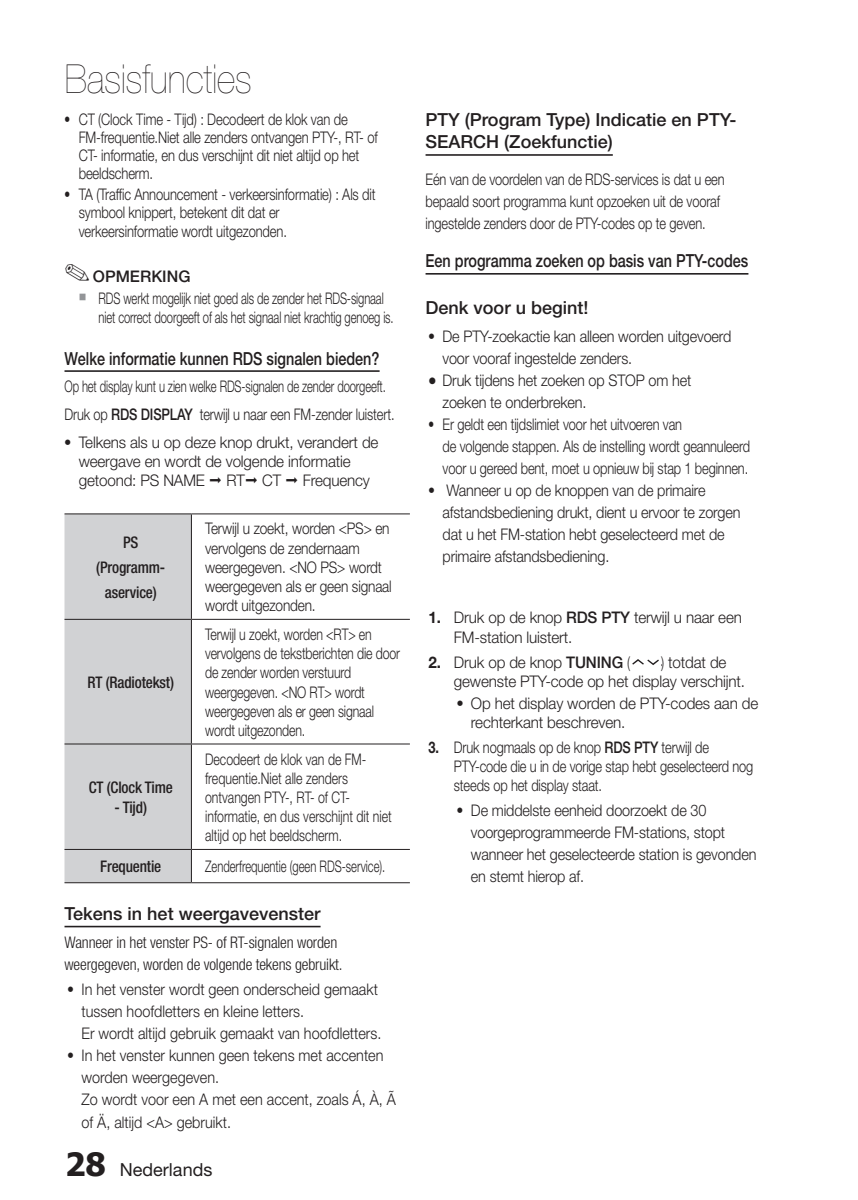
<style>
.page{position:relative;width:858px;height:1200px;background:#fff}
.page>*{position:absolute;margin:0;border:0;box-sizing:border-box;transform-origin:0 0}
.t1{font:40px "Helvetica Neue Ultra Light si";color:#231f20;scale:.9 1}
._3_제목{font:18px "Helvetica Neue Medium si";color:#231f20;scale:.8 1}
._3_제목-2{font:18px/22px "Helvetica Neue Medium si";color:#231f20}
._4_제목{font:18px "Helvetica Neue Medium si";color:#231f20}
.t2{font:18px "Helvetica Neue Roman si";color:#231f20}
.본문-표내용{font:16px/19.2px "Helvetica Neue Light si";letter-spacing:-.01em;color:#231f20;scale:.77 1}
.본문_점{font:16px/18px "Helvetica Neue Light si";letter-spacing:-.01em;color:#231f20;scale:.81 1}
.본문_점__15{font:16px/22px "Helvetica Neue Light si";letter-spacing:-.01em;color:#231f20;scale:.9 1}
.본문_점-2{font:16px/22px "Helvetica Neue Light si";letter-spacing:-.01em;color:#231f20;scale:.9 1}
.본문{font:16px/22px "Helvetica Neue Light si";letter-spacing:-.01em;color:#231f20;scale:.8 1}
.본문_숫자_1___15{font:16px/19.2px "Helvetica Neue Light si";letter-spacing:-.01em;color:#231f20;scale:.8 1}
.본문_점__15-2{font:16px/22px "Helvetica Neue Light si";letter-spacing:-.01em;color:#231f20;scale:.8 1}
.본문_점__07{font:16px/22px "Helvetica Neue Light si";letter-spacing:-.01em;color:#231f20;scale:.9 1}
.본문-표내용-2{font:16px/19.2px "Helvetica Neue Light si";letter-spacing:-.01em;color:#231f20;scale:.85 1}
.참고-내용{font:16px/19.2px "Helvetica Neue Light si";letter-spacing:-.01em;color:#231f20;scale:.7 1}
.본문_점-3{font:16px/19.2px "Helvetica Neue Light si";letter-spacing:-.01em;color:#231f20;scale:.95 1}
.본문-2{font:16px/22px "Helvetica Neue Light Cond si";letter-spacing:-.01em;color:#231f20}
.본문_숫자_1___15-2{font:16px/19.2px "Helvetica Neue Light si";letter-spacing:-.01em;color:#231f20;scale:.95 1}
.본문-표제목{font:16px "Helvetica Neue Medium Cond si";letter-spacing:-.01em;color:#231f20;scale:.95 1}
.본문_점__07-2{font:16px/19.2px "Helvetica Neue Light si";letter-spacing:-.01em;color:#231f20;scale:.95 1}
.본문-3{font:16px "Helvetica Neue Light si";letter-spacing:-.01em;color:#231f20;scale:.7 1}
.본문-표내용-3{font:16px "Helvetica Neue Light si";letter-spacing:-.01em;color:#231f20;scale:.7 1}
.본문_점-4{font:300 16px "Helvetica Neue";color:#231f20;scale:.9 1}
.Note_0{font:16px "Helvetica Neue Medium si";color:#231f20}
.s1{font-family:"SI Icon HR755"}
.s2{font-family:"SI Icon HR755";font-size:20px;color:#939598}
.s3{font-family:"Helvetica Neue Medium si"}
.s4{font-family:"SIBD P1400"}
.s5{font-family:"Tahoma";font-weight:700;font-size:32px}
.s6{font-family:"SI Icon HR755";font-size:20px}
.s7{font-family:"Helvetica Neue";font-weight:700}
</style>
<div class="page">
<hr style="left:64px;top:370px;width:315px;height:2px;background:#231f20">
<hr style="left:64px;top:925px;width:256px;height:2px;background:#231f20">
<div style="left:64px;top:514px;width:127px;height:368px;background:#d1d2d4"></div>
<hr style="left:64px;top:513px;width:127px;height:1px;background:#231f20">
<hr style="left:191px;top:513px;width:218px;height:1px;background:#231f20">
<hr style="left:191px;top:514px;width:1px;height:104px;background:#231f20">
<hr style="left:64px;top:618px;width:127px;height:1px;background:#231f20">
<hr style="left:191px;top:618px;width:218px;height:1px;background:#231f20">
<hr style="left:191px;top:619px;width:1px;height:124px;background:#231f20">
<hr style="left:64px;top:743px;width:127px;height:1px;background:#231f20">
<hr style="left:191px;top:743px;width:218px;height:1px;background:#231f20">
<hr style="left:191px;top:744px;width:1px;height:104px;background:#231f20">
<hr style="left:64px;top:848px;width:127px;height:1px;background:#231f20">
<hr style="left:191px;top:848px;width:218px;height:1px;background:#231f20">
<hr style="left:191px;top:849px;width:1px;height:33px;background:#231f20">
<hr style="left:64px;top:882px;width:127px;height:1px;background:#231f20">
<hr style="left:191px;top:882px;width:218px;height:1px;background:#231f20">
<hr style="left:425px;top:154px;width:187px;height:2px;background:#231f20">
<hr style="left:425px;top:273px;width:323px;height:1px;background:#231f20">
<svg style="left:632px;top:659px;width:27px;height:6px"></svg>
<h1 class="t1" style="left:65px;top:56px;width:209px">Basisfuncties</h1>
<p class="본문_점" style="left:79px;top:110px;width:370px;text-indent:-14px"><span class="s1">•</span> CT (Clock Time - Tijd) : Decodeert de klok van de FM-frequentie.Niet alle zenders ontvangen PTY-, RT- of CT- informatie, en dus verschijnt dit niet altijd op het beeldscherm.</p>
<p class="본문_점" style="left:79px;top:184px;width:368px;line-height:18.6px;text-indent:-14px"><span class="s1">•</span> TA (Traffic Announcement - verkeersinformatie) : Als dit symbool knippert, betekent dit dat er verkeersinformatie wordt uitgezonden.</p>
<p class="Note_0" style="left:64px;top:266px;width:127px">✎ OPMERKING</p>
<p class="참고-내용" style="left:98px;top:288px;width:423px;text-indent:-20px"><span class="s2">`</span> RDS werkt mogelijk niet goed als de zender het RDS-signaal niet correct doorgeeft of als het signaal niet krachtig genoeg is.</p>
<p class="_3_제목" style="left:64px;top:347px;width:395px">Welke informatie kunnen RDS signalen bieden?</p>
<p class="본문-3" style="left:64px;top:377px;width:460px">Op het display kunt u zien welke RDS-signalen de zender doorgeeft.</p>
<p class="본문" style="left:64px;top:403px;width:414px">Druk op <span class="s3">RDS DISPLAY</span> terwijl u naar een FM-zender luistert.</p>
<p class="본문_점-3" style="left:79px;top:432px;width:317px;text-indent:-14px"><span class="s1">•</span> Telkens als u op deze knop drukt, verandert de weergave en wordt de volgende informatie getoond: PS NAME <span class="s4">;</span> RT<span class="s4">;</span> CT <span class="s4">;</span> Frequency</p>
<p class="본문-표제목" style="left:123px;top:532px;width:18px">PS</p>
<p class="본문-표제목" style="left:96px;top:557px;width:74px">(Programm-</p>
<p class="본문-표제목" style="left:105px;top:582px;width:56px">aservice)</p>
<p class="본문-표제목" style="left:88px;top:672px;width:92px">RT (Radiotekst)</p>
<p class="본문-표제목" style="left:89px;top:778px;width:90px">CT (Clock Time</p>
<p class="본문-표제목" style="left:115px;top:797px;width:35px">- Tijd)</p>
<p class="본문-표내용-2" style="left:205px;top:519px;width:221px">Terwijl u zoekt, worden &lt;PS&gt; en vervolgens de zendernaam weergegeven. &lt;NO PS&gt; wordt weergegeven als er geen signaal wordt uitgezonden.</p>
<p class="본문-표내용" style="left:205px;top:624px;width:254px">Terwijl u zoekt, worden &lt;RT&gt; en vervolgens de tekstberichten die door de zender worden verstuurd weergegeven. &lt;NO RT&gt; wordt weergegeven als er geen signaal wordt uitgezonden.</p>
<p class="본문-표내용" style="left:205px;top:749px;width:244px">Decodeert de klok van de FM&shy;frequentie.Niet alle zenders ontvangen PTY-, RT- of CT&shy;informatie, en dus verschijnt dit niet altijd op het beeldscherm.</p>
<p class="본문-표제목" style="left:100px;top:857px;width:66px">Frequentie</p>
<p class="본문-표내용-3" style="left:205px;top:856px;width:259px">Zenderfrequentie (geen RDS-service).</p>
<p class="_3_제목-2" style="left:64px;top:902px;width:257px">Tekens in het weergavevenster</p>
<p class="본문-2" style="left:64px;top:930px;width:279px">Wanneer in het venster PS- of RT-signalen worden weergegeven, worden de volgende tekens gebruikt.</p>
<p class="본문_점-2" style="left:81px;top:977px;width:334px;text-indent:-14px"><span class="s1">•</span> In het venster wordt geen onderscheid gemaakt tussen hoofdletters en kleine letters.<br>Er wordt altijd gebruik gemaakt van hoofdletters.</p>
<p class="본문_점-2" style="left:81px;top:1043px;width:350px;text-indent:-14px"><span class="s1">•</span> In het venster kunnen geen tekens met accenten worden weergegeven.<br>Zo wordt voor een A met een accent, zoals Á, À, Ã</p>
<p class="본문_점-4" style="left:81px;top:1112px;width:167px">of Ä, altijd &lt;A&gt; gebruikt.</p>
<p class="t2" style="left:65px;top:1159px;width:149px"><span class="s5">28</span> Nederlands</p>
<p class="_3_제목-2" style="left:425px;top:109px;width:312px">PTY (Program Type) Indicatie en PTY-<br>SEARCH (Zoekfunctie)</p>
<p class="본문" style="left:425px;top:168px;width:375px">Eén van de voordelen van de RDS-services is dat u een bepaald soort programma kunt opzoeken uit de vooraf ingestelde zenders door de PTY-codes op te geven.</p>
<p class="_3_제목" style="left:425px;top:250px;width:405px">Een programma zoeken op basis van PTY-codes</p>
<p class="_4_제목" style="left:425px;top:297px;width:164px">Denk voor u begint!</p>
<p class="본문_점__15" style="left:442px;top:325px;width:322px;text-indent:-14px"><span class="s1">•</span> De PTY-zoekactie kan alleen worden uitgevoerd voor vooraf ingestelde zenders.</p>
<p class="본문_점__15" style="left:442px;top:369px;width:278px;text-indent:-14px"><span class="s6">•</span> Druk tijdens het zoeken op STOP om het zoeken te onderbreken.</p>
<p class="본문_점__15-2" style="left:442px;top:413px;width:385px;text-indent:-14px"><span class="s1">•</span> Er geldt een tijdslimiet voor het uitvoeren van<br>de volgende stappen. Als de instelling wordt geannuleerd voor u gereed bent, moet u opnieuw bij stap 1 beginnen.</p>
<p class="본문_점__15" style="left:442px;top:479px;width:332px;text-indent:-14px"><span class="s1">•</span> Wanneer u op de knoppen van de primaire afstandsbediening drukt, dient u ervoor te zorgen dat u het FM-station hebt geselecteerd met de primaire afstandsbediening.</p>
<p class="본문_숫자_1___15-2" style="left:453px;top:607px;width:304px;text-indent:-26px"><span class="s7">1.</span> Druk op de knop <span class="s3">RDS PTY</span> terwijl u naar een<br>FM-station luistert.</p>
<p class="본문_숫자_1___15-2" style="left:428px;top:651px;width:214px"><span class="s7">2.</span> Druk op de knop <span class="s3">TUNING</span> (</p>
<p class="본문_숫자_1___15" style="left:453px;top:651px;width:365px;text-indent:207px">) totdat de gewenste PTY-code op het display verschijnt.</p>
<p class="본문_점__07-2" style="left:470px;top:693px;width:304px;text-indent:-14px"><span class="s1">•</span> Op het display worden de PTY-codes aan de rechterkant beschreven.</p>
<p class="본문_숫자_1___15" style="left:453px;top:737px;width:375px;text-indent:-26px"><span class="s7">3.</span> Druk nogmaals op de knop <span class="s3">RDS PTY</span> terwijl de<br>PTY-code die u in de vorige stap hebt geselecteerd nog steeds op het display staat.</p>
<p class="본문_점__07" style="left:470px;top:799px;width:318px;text-indent:-14px"><span class="s1">•</span> De middelste eenheid doorzoekt de 30 voorgeprogrammeerde FM-stations, stopt wanneer het geselecteerde station is gevonden en stemt hierop af.</p>
</div>
